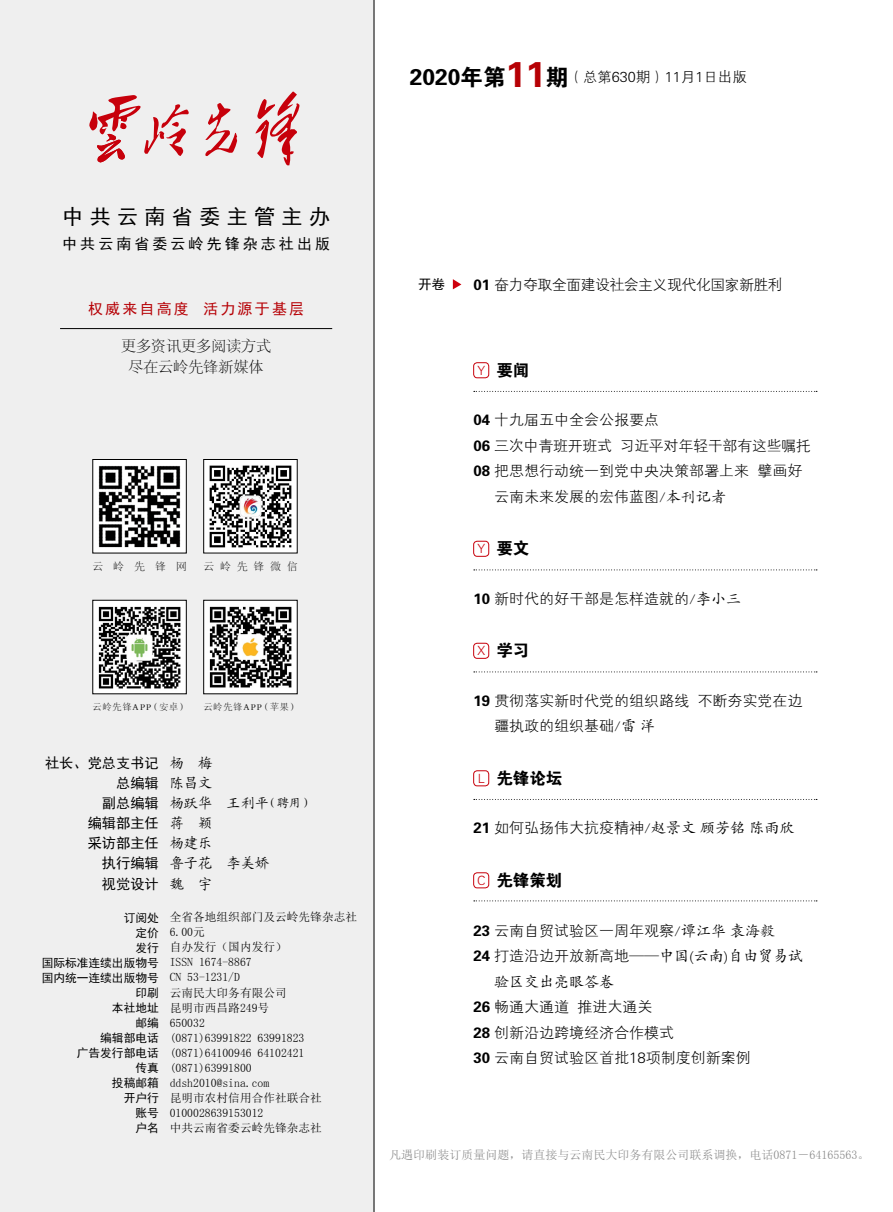
<style>
.page{position:relative;width:893px;height:1212px;background:#fff}
.page>*{position:absolute;margin:0;border:0;box-sizing:border-box;transform-origin:0 0}
.t1{font:21px "Sim Hei";letter-spacing:.305em;color:#000}
.t2{font:16.5px "FZDHTK GBK1 0";color:#000}
.t3{font:15px/25.5px "FZXH1 K GBK1 0";color:#000}
.t4{font:15px "FZXH1 K GBK1 0";letter-spacing:-.02em;color:#000}
.t5{font:15px "FZXH1 JW GB1 0";letter-spacing:-.04em;color:#000}
.t6{font:15px/21px "FZSYK GBK1 0";color:#000;text-align:center}
.t7{font:15px "Sim Hei";letter-spacing:.205em;color:#000}
.t8{font:15px "Sim Hei";letter-spacing:.145em;color:#b60005}
.t9{font:15px "FZKTK GBK1 0";color:#000}
.t10{font:14.4px "FZXH1 JW GB1 0";color:#000}
.t11{font:14.25px/20.1px "Sim Hei";color:#000;text-align:right}
.t12{font:14.25px/20.1px "Kai Ti GB2312";color:#000}
.t13{font:13.5px "Sim Hei";color:#000}
.t14{font:12px "Sim Sun";color:#898989}
.t15{font:11.7px/15px "Sim Sun";color:#000}
.t16{font:11.7px/15px "Sim Hei";color:#000;text-align:right}
.t17{font:10.5px "FZSYK GBK1 0";letter-spacing:.59em;color:#000}
.t18{font:9px "FZSYK GBK1 0";letter-spacing:.105em;color:#000}
.s1{font-family:"FZDHTJW GB1 0";font-size:22.8px}
.s2{font-family:"FZDHTJW GB1 0";font-size:36px;color:#b60005}
.s3{font-size:12px}
.s4{font-family:"FZDHTJW GB1 0"}
.s5{font-family:"FZY1 JW GB1 0";font-size:12.6px;color:#c7000b}
.s6{font-family:"FZKTK GBK1 0"}
</style>
<div class="page">
<div style="left:0;top:0;width:374px;height:1212px;background:#efefef"></div>
<div style="left:93px;top:459px;width:93px;height:94px;background:#fff"></div>
<img style="left:98px;top:465px;width:83px;height:83px">
<div style="left:93px;top:459px;width:94px;height:94px;border:1px solid #000"></div>
<div style="left:93px;top:600px;width:93px;height:94px;background:#fff"></div>
<img style="left:98px;top:606px;width:83px;height:83px">
<img style="left:205px;top:461px;width:90px;height:90px">
<div style="left:203px;top:459px;width:94px;height:94px;border:1px solid #000"></div>
<div style="left:204px;top:600px;width:93px;height:94px;background:#fff"></div>
<img style="left:209px;top:606px;width:83px;height:82px">
<hr style="left:374px;top:0;width:1px;height:1212px;background:#000">
<hr style="left:60px;top:328px;width:272px;height:1px;background:#000">
<svg style="left:256px;top:92px;width:43px;height:73px"></svg>
<svg style="left:205px;top:103px;width:32px;height:53px"></svg>
<svg style="left:89px;top:95px;width:100px;height:68px"></svg>
<div style="left:473px;top:362px;width:16px;height:16px;border:1px solid #c7000b;border-radius:4px"></div>
<svg style="left:474px;top:391px;width:343px;height:1px"></svg>
<div style="left:473px;top:541px;width:16px;height:15px;border:1px solid #c7000b;border-radius:4px"></div>
<svg style="left:474px;top:569px;width:343px;height:1px"></svg>
<div style="left:473px;top:643px;width:16px;height:15px;border:1px solid #c7000b;border-radius:4px"></div>
<svg style="left:474px;top:671px;width:343px;height:1px"></svg>
<div style="left:473px;top:770px;width:16px;height:16px;border:1px solid #c7000b;border-radius:4px"></div>
<svg style="left:474px;top:799px;width:343px;height:1px"></svg>
<div style="left:473px;top:872px;width:16px;height:16px;border:1px solid #c7000b;border-radius:4px"></div>
<svg style="left:474px;top:900px;width:343px;height:1px"></svg>
<svg style="left:453px;top:279px;width:8px;height:10px"></svg>
<p class="t10" style="left:410px;top:70px;width:338px"><span class="s1">2020年第</span><span class="s2">11</span><span class="s1">期</span>（总第630期）11月1日出版</p>
<h1 class="t1" style="left:62px;top:206px;width:269px">中共云南省委主管主办</h1>
<p class="t7" style="left:62px;top:236px;width:269px">中共云南省委云岭先锋杂志社出版</p>
<p class="t8" style="left:88px;top:301px;width:218px">权威来自高度 活力源于基层</p>
<p class="t6" style="left:121px;top:336px;width:151px">更多资讯更多阅读方式尽在云岭先锋新媒体</p>
<p class="t17" style="left:93px;top:561px;width:95px">云岭先锋网</p>
<p class="t17" style="left:204px;top:561px;width:95px">云岭先锋微信</p>
<p class="t18" style="left:93px;top:702px;width:95px">云岭先锋APP（安卓）</p>
<p class="t18" style="left:204px;top:702px;width:95px">云岭先锋APP（苹果）</p>
<p class="t11" style="left:45px;top:753px;width:115px">社长、党总支书记总编辑<br>副总编辑<br>编辑部主任<br>采访部主任<br>执行编辑<br>视觉设计</p>
<p class="t16" style="left:42px;top:910px;width:119px">订阅处<br>定价<br>发行<br>国际标准连续出版物号国内统一连续出版物号印刷<br>本社地址<br>邮编<br>编辑部电话<br>广告发行部电话<br>传真<br>投稿邮箱<br>开户行<br>账号<br>户名</p>
<p class="t12" style="left:170px;top:753px;width:145px">杨 梅<br>陈昌文<br>杨跃华 王利平<span class="s3">（聘用）</span>蒋 颖<br>杨建乐<br>鲁子花 李美娇<br>魏 宇</p>
<p class="t15" style="left:170px;top:909px;width:189px">全省各地组织部门及云岭先锋杂志社<br>6.00元<br>自办发行（国内发行）<br>ISSN 1674-8867<br>CN 53-1231/D<br>云南民大印务有限公司<br>昆明市西昌路249号<br>650032<br>(0871)63991822 63991823 (0871)64100946 64102421 (0871)63991800<br>ddsh2010@sina.com<br>昆明市农村信用合作社联合社<br>0100028639153012<br>中共云南省委云岭先锋杂志社</p>
<p class="t13" style="left:418px;top:277px;width:28px">开卷</p>
<p class="t5" style="left:473px;top:277px;width:311px"><span class="s4">01</span> 奋力夺取全面建设社会主义现代化国家新胜利</p>
<p class="t2" style="left:477px;top:361px;width:54px"><span class="s5">Y</span> 要闻</p>
<p class="t3" style="left:473px;top:408px;width:187px"><span class="s4">04</span> 十九届五中全会公报要点</p>
<p class="t4" style="left:473px;top:437px;width:339px"><span class="s4">06</span> 三次中青班开班式 习近平对年轻干部有这些嘱托</p>
<p class="t3" style="left:473px;top:459px;width:331px"><span class="s4">08</span> 把思想行动统一到党中央决策部署上来 擘画好</p>
<p class="t3" style="left:494px;top:484px;width:233px">云南未来发展的宏伟蓝图<span class="s6">/本刊记者</span></p>
<p class="t2" style="left:477px;top:539px;width:54px"><span class="s5">Y</span> 要文</p>
<p class="t3" style="left:473px;top:586px;width:269px"><span class="s4">10</span> 新时代的好干部是怎样造就的<span class="s6">/李小三</span></p>
<p class="t2" style="left:477px;top:641px;width:54px"><span class="s5">X</span> 学习</p>
<p class="t3" style="left:494px;top:688px;width:310px;text-indent:-21px"><span class="s4">19</span> 贯彻落实新时代党的组织路线 不断夯实党在边疆执政的组织基础<span class="s6">/雷 洋</span></p>
<p class="t2" style="left:478px;top:769px;width:86px"><span class="s5">L</span> 先锋论坛</p>
<p class="t3" style="left:473px;top:816px;width:322px"><span class="s4">21</span> 如何弘扬伟大抗疫精神<span class="s6">/赵景文 顾芳铭 陈雨欣</span></p>
<p class="t2" style="left:477px;top:871px;width:87px"><span class="s5">C</span> 先锋策划</p>
<p class="t3" style="left:473px;top:918px;width:331px"><span class="s4">23</span> 云南自贸试验区一周年观察<span class="s6">/谭江华 袁海毅<br></span><span class="s4">24</span> 打造沿边开放新高地——<span class="s6">中国(云南)自由贸易试</span></p>
<p class="t9" style="left:494px;top:973px;width:121px">验区交出亮眼答卷</p>
<p class="t3" style="left:473px;top:994px;width:279px"><span class="s4">26</span> 畅通大通道 推进大通关<br><span class="s4">28</span> 创新沿边跨境经济合作模式<br><span class="s4">30</span> 云南自贸试验区首批18项制度创新案例</p>
<p class="t14" style="left:389px;top:1148px;width:481px">凡遇印刷装订质量问题，请直接与云南民大印务有限公司联系调换，电话0871－64165563。</p>
</div>
